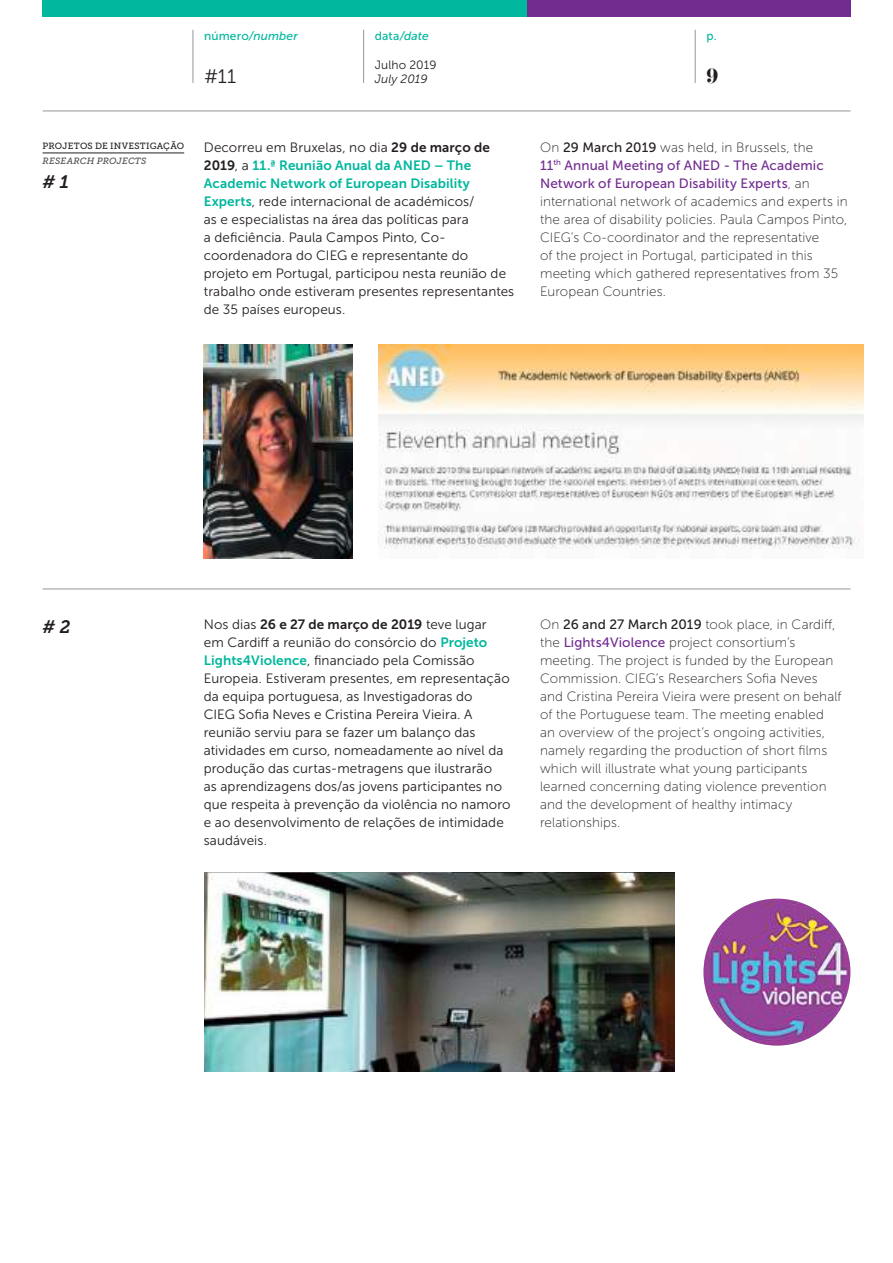
<style>
.page{position:relative;width:893px;height:1263px;background:#fff}
.page>*{position:absolute;margin:0;border:0;box-sizing:border-box;transform-origin:0 0}
.t1{font:19.5px "Museo Sans 300";color:#241f1f}
.t2{font:italic 18px "Museo Slab 700";color:#241f1f}
.t3{font:18px "Eloquent JF Pro";color:#241f1f}
.t4{font:13.5px/18px "Museo Sans 300";letter-spacing:.01em;color:#241f1f}
.t5{font:13.5px/18px "Museo Sans 100";letter-spacing:.01em;color:#241f1f}
.t6{font:13.5px/18px "Museo Sans 500";letter-spacing:.01em;color:#722c90}
.t7{font:13.5px/18px "Museo Sans 700";letter-spacing:.01em;color:#01b79d}
.t8{font:13.5px "Museo Sans 700";letter-spacing:.005em;color:#241f1f}
.t9{font:italic 12px "Museo Sans 500";letter-spacing:.01em;color:#01b79d}
.t10{font:12px "Museo Sans 300";letter-spacing:.01em;color:#241f1f}
.t11{font:italic 12px "Museo Sans 300";letter-spacing:.005em;color:#241f1f}
.t12{font:12px "Museo Sans 500";color:#01b79d}
.t13{font:9px "Museo Slab 500";letter-spacing:.025em;color:#241f1f}
.t14{font:italic 9px "Museo Slab 500";letter-spacing:.025em;color:#4e4b4c}
.s1{font-style:normal}
.s2{font-family:"Museo Sans 700"}
.s3{color:#241f1f}
.s4{font-family:"Museo Sans 300";color:#241f1f}
.s5{font-family:"Museo Sans 700";color:#01b79d}
.s6{font-family:"Museo Sans 500"}
.s7{font-family:"Museo Sans 100";color:#241f1f}
.s8{font-family:"Museo Sans 300"}
.s9{font-family:"Museo Sans 500";color:#722c90}
</style>
<div class="page">
<div style="left:43px;top:0;width:484px;height:17px;background:#01b79d"></div>
<div style="left:527px;top:0;width:323px;height:17px;background:#722c90"></div>
<hr style="left:193px;top:30px;width:1px;height:53px;background:#969698">
<hr style="left:695px;top:30px;width:1px;height:53px;background:#969698">
<hr style="left:363px;top:30px;width:1px;height:53px;background:#969698">
<hr style="left:43px;top:111px;width:807px;height:1px;background:#969698">
<hr style="left:43px;top:153px;width:141px;height:1px;background:#241f1f">
<img style="left:379px;top:344px;width:484px;height:205px">
<img style="left:204px;top:344px;width:149px;height:214px">
<img style="left:204px;top:872px;width:471px;height:200px">
<hr style="left:43px;top:589px;width:807px;height:1px;background:#969698">
<img style="left:703px;top:899px;width:147px;height:146px;border-radius:73px">
<p class="t9" style="left:204px;top:29px;width:95px"><span class="s1">número</span>/number</p>
<p class="t9" style="left:375px;top:29px;width:55px"><span class="s1">data</span>/date</p>
<p class="t12" style="left:706px;top:29px;width:12px">p.</p>
<h1 class="t1" style="left:204px;top:66px;width:34px">#11</h1>
<h2 class="t3" style="left:706px;top:66px;width:13px">9</h2>
<p class="t10" style="left:375px;top:58px;width:63px">Julho 2019</p>
<p class="t11" style="left:375px;top:72px;width:55px">July 2019</p>
<p class="t13" style="left:43px;top:140px;width:143px">PROJETOS DE INVESTIGAÇÃO</p>
<p class="t14" style="left:43px;top:155px;width:105px">RESEARCH PROJECTS</p>
<h2 class="t2" style="left:43px;top:172px;width:28px"># 1</h2>
<p class="t4" style="left:204px;top:138px;width:288px">Decorreu em Bruxelas, no dia <span class="s2">29 de março de</span></p>
<p class="t7" style="left:204px;top:156px;width:269px"><span class="s3">2019</span><span class="s4">, a</span> 11.ª Reunião Anual da ANED – The<br>Academic Network of European Disability</p>
<p class="t4" style="left:204px;top:192px;width:312px"><span class="s5">Experts</span>, rede internacional de académicos/<br>as e especialistas na área das políticas para<br>a deficiência. Paula Campos Pinto, Co&shy;coordenadora do CIEG e representante do projeto em Portugal, participou nesta reunião de trabalho onde estiveram presentes representantes de 35 países europeus.</p>
<p class="t5" style="left:540px;top:138px;width:275px">On <span class="s6">29 March 2019</span> was held, in Brussels, the</p>
<p class="t6" style="left:540px;top:156px;width:285px">11<sup>th</sup> Annual Meeting of ANED - The Academic<br>Network of European Disability Experts<span class="s7">, an</span></p>
<p class="t5" style="left:540px;top:192px;width:309px">international network of academics and experts in the area of disability policies. Paula Campos Pinto, CIEG’s Co-coordinator and the representative<br>of the project in Portugal, participated in this meeting which gathered representatives from 35<br>European Countries.</p>
<h2 class="t2" style="left:43px;top:616px;width:30px"># 2</h2>
<p class="t8" style="left:204px;top:617px;width:284px"><span class="s8">Nos dias</span> 26 e 27 de março de 2019 <span class="s8">teve lugar</span></p>
<p class="t4" style="left:204px;top:634px;width:308px">em Cardiff a reunião do consórcio do <span class="s5">Projeto Lights4Violence</span>, financiado pela Comissão Europeia. Estiveram presentes, em representação da equipa portuguesa, as Investigadoras do<br>CIEG Sofia Neves e Cristina Pereira Vieira. A reunião serviu para se fazer um balanço das atividades em curso, nomeadamente ao nível da produção das curtas-metragens que ilustrarão<br>as aprendizagens dos/as jovens participantes no que respeita à prevenção da violência no namoro e ao desenvolvimento de relações de intimidade saudáveis.</p>
<p class="t5" style="left:540px;top:616px;width:303px">On <span class="s6">26 and 27 March 2019</span> took place, in Cardiff, the <span class="s9">Lights4Violence</span> project consortium’s meeting. The project is funded by the European Commission. CIEG’s Researchers Sofia Neves and Cristina Pereira Vieira were present on behalf of the Portuguese team. The meeting enabled an overview of the project’s ongoing activities, namely regarding the production of short films which will illustrate what young participants learned concerning dating violence prevention and the development of healthy intimacy relationships.</p>
</div>
